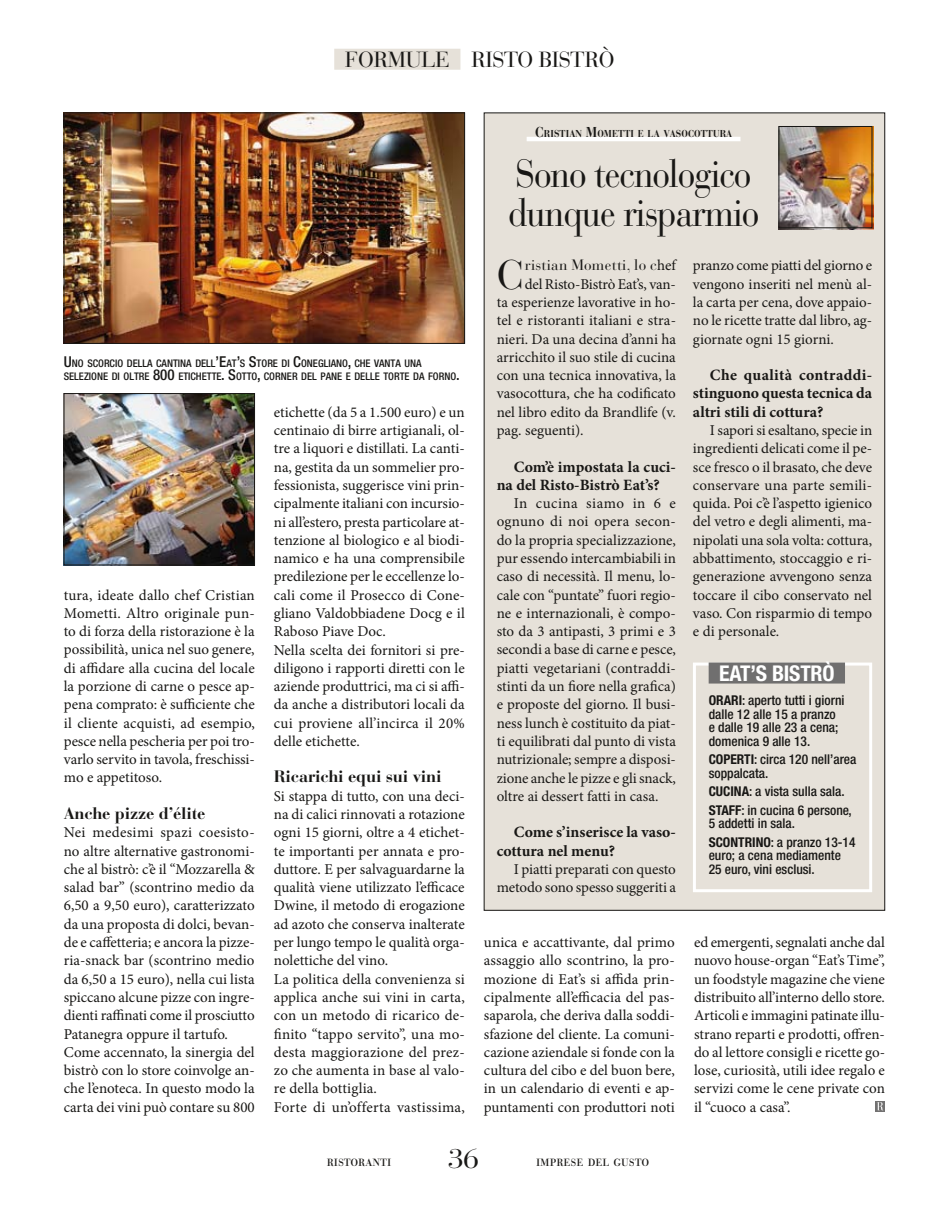
<style>
.page{position:relative;width:936px;height:1212px;background:#fff}
.page>*{position:absolute;margin:0;border:0;box-sizing:border-box;transform-origin:0 0}
.t1{font:40.95px "Bauer Bodoni Std";color:#181715}
.t2{font:39px/39px "Bauer Bodoni Std";letter-spacing:-.03em;color:#181715;scale:.9 1}
.t3{font:27px "Bauer Bodoni Std";color:#181715;scale:1.11 1}
.t4{font:21.75px "Bauer Bodoni Std";letter-spacing:.175em;color:#181715}
.t5{font:700 condensed 21.75px "Helvetica Neue LT Std";letter-spacing:-.01em;color:#fff}
.t6{font:700 16.5px "Bauer Bodoni Std";letter-spacing:-.01em;color:#181715}
.t7{font:16.5px "Bauer Bodoni Std";color:#181715;scale:.91 1}
.t8{font:700 15.75px/18.3px "Minion Pro";color:#181715}
.t9{font:15px/18.3px "Minion Pro";color:#181715;text-align:justify}
.t10{font:15px "Bauer Bodoni Std";color:#181715}
.t11{font:500 condensed 13.5px/13.5px "Helvetica Neue LT Std";color:#181715}
.t12{font:500 condensed 10.5px/13.5px "Helvetica Neue LT Std";color:#181715}
.t13{font:700 10.05px "Bauer Bodoni Std";letter-spacing:.015em;color:#181715;scale:.9 1}
.s1{font-size:14.25px}
.s2{font-size:15px}
.s3{font-family:"Minion Pro"}
.s4{font-weight:700}
</style>
<div class="page">
<div style="left:334px;top:49px;width:126px;height:21px;background:#e6e1d9"></div>
<img style="left:66px;top:115px;width:397px;height:227px">
<div style="left:64px;top:113px;width:401px;height:231px;border:1px solid #181715"></div>
<img style="left:66px;top:395px;width:187px;height:168px">
<div style="left:64px;top:393px;width:191px;height:172px;border:1px solid #181715"></div>
<div style="left:484px;top:113px;width:400px;height:797px;background:#e6e1d9"></div>
<hr style="left:526px;top:137px;width:214px;height:4px;background:#fff">
<img style="left:778px;top:126px;width:95px;height:103px">
<div style="left:778px;top:126px;width:94px;height:102px;border:1px solid #181715"></div>
<div style="left:693px;top:662px;width:179px;height:230px;border:3px solid #fff"></div>
<div style="left:708px;top:662px;width:137px;height:21px;background:#706f6f"></div>
<div style="left:875px;top:1101px;width:9px;height:10px;background:#727171"></div>
<svg style="left:877px;top:1102px;width:6px;height:8px"></svg>
<h3 class="t4" style="left:345px;top:47px;width:271px">formule risto bistrò</h3>
<p class="t13" style="left:535px;top:127px;width:220px"><span class="s1">C</span>RISTIAN <span class="s1">M</span>OMETTI E LA VASOCOTTURA</p>
<p class="t12" style="left:64px;top:356px;width:397px"><span class="s2">U</span>NO SCORCIO DELLA CANTINA DELL<span class="s2">’E</span>AT<span class="s2">’</span>S <span class="s2">S</span>TORE DI <span class="s2">C</span>ONEGLIANO<span class="s2">,</span> CHE VANTA UNA<br>SELEZIONE DI OLTRE <span class="s2">800</span> ETICHETTE<span class="s2">. S</span>OTTO<span class="s2">,</span> CORNER DEL PANE E DELLE TORTE DA FORNO<span class="s2">.</span></p>
<p class="t9" style="left:64px;top:586px;width:192px">tura, ideate dallo chef Cristian Mometti. Altro originale pun&shy;to di forza della ristorazione è la possibilità, unica nel suo genere, di affidare alla cucina del locale la porzione di carne o pesce ap&shy;pena comprato: è sufficiente che il cliente acquisti, ad esempio, pesce nella pescheria per poi tro&shy;varlo servito in tavola, freschissi&shy;mo e appetitoso.</p>
<p class="t6" style="left:64px;top:803px;width:143px">Anche pizze d’élite</p>
<p class="t9" style="left:64px;top:823px;width:192px;text-align:left">Nei medesimi spazi coesisto&shy;no altre alternative gastronomi&shy;che al bistrò: c’è il “Mozzarella &amp; salad bar” (scontrino medio da<br>6,50 a 9,50 euro), caratterizzato da una proposta di dolci, bevan&shy;de e caffetteria; e ancora la pizze&shy;ria-snack bar (scontrino medio da 6,50 a 15 euro), nella cui lista spiccano alcune pizze con ingre&shy;dienti raffinati come il prosciutto<br>Patanegra oppure il tartufo.<br>Come accennato, la sinergia del bistrò con lo store coinvolge an&shy;che l’enoteca. In questo modo la carta dei vini può contare su 800</p>
<p class="t9" style="left:274px;top:403px;width:192px;text-align:left">etichette (da 5 a 1.500 euro) e un centinaio di birre artigianali, ol&shy;tre a liquori e distillati. La canti&shy;na, gestita da un sommelier pro&shy;fessionista, suggerisce vini prin&shy;cipalmente italiani con incursio&shy;ni all’estero, presta particolare at&shy;tenzione al biologico e al biodi&shy;namico e ha una comprensibile predilezione per le eccellenze lo&shy;cali come il Prosecco di Cone&shy;gliano Valdobbiadene Docg e il<br>Raboso Piave Doc.<br>Nella scelta dei fornitori si pre&shy;diligono i rapporti diretti con le aziende produttrici, ma ci si affi&shy;da anche a distributori locali da cui proviene all’incirca il 20% delle etichette.</p>
<p class="t6" style="left:274px;top:767px;width:169px">Ricarichi equi sui vini</p>
<p class="t9" style="left:274px;top:787px;width:192px;text-align:left">Si stappa di tutto, con una deci&shy;na di calici rinnovati a rotazione ogni 15 giorni, oltre a 4 etichet&shy;te importanti per annata e pro&shy;duttore. E per salvaguardarne la qualità viene utilizzato l’efficace<br>Dwine, il metodo di erogazione ad azoto che conserva inalterate per lungo tempo le qualità orga&shy;nolettiche del vino.<br>La politica della convenienza si applica anche sui vini in carta, con un metodo di ricarico de&shy;finito “tappo servito”, una mo&shy;desta maggiorazione del prez&shy;zo che aumenta in base al valo&shy;re della bottiglia.<br>Forte di un’offerta vastissima,</p>
<h2 class="t2" style="left:507px;top:155px;width:281px">Sono tecnologico dunque risparmio</h2>
<h1 class="t1" style="left:496px;top:250px;width:29px">C</h1>
<p class="t10" style="left:525px;top:256px;width:152px">ristian Mometti, lo c<span class="s3">hef</span></p>
<p class="t9" style="left:496px;top:275px;width:181px;text-indent:28px">del Risto-Bistrò Eat’s, van&shy;ta esperienze lavorative in ho&shy;tel e ristoranti italiani e stra&shy;nieri. Da una decina d’anni ha arricchito il suo stile di cucina con una tecnica innovativa, la vasocottura, che ha codificato nel libro edito da Brandlife (v. pag. seguenti).</p>
<p class="t8" style="left:496px;top:457px;width:181px;text-indent:17px">Com’è impostata la cuci&shy;na del Risto-Bistrò Eat’s?</p>
<p class="t9" style="left:496px;top:494px;width:181px;text-indent:17px">In cucina siamo in 6 e ognuno di noi opera secon&shy;do la propria specializzazione, pur essendo intercambiabili in caso di necessità. Il menu, lo&shy;cale con “puntate” fuori regio&shy;ne e internazionali, è compo&shy;sto da 3 antipasti, 3 primi e 3 secondi a base di carne e pesce, piatti vegetariani (contraddi&shy;stinti da un fiore nella grafica) e proposte del giorno. Il busi&shy;ness lunch è costituito da piat&shy;ti equilibrati dal punto di vista nutrizionale; sempre a disposi&shy;zione anche le pizze e gli snack, oltre ai dessert fatti in casa.</p>
<p class="t8" style="left:496px;top:823px;width:181px;text-indent:17px">Come s’inserisce la vaso&shy;cottura nel menu?</p>
<p class="t9" style="left:496px;top:860px;width:181px;text-align:right">I piatti preparati con questo metodo sono spesso suggeriti a</p>
<p class="t9" style="left:693px;top:257px;width:181px">pranzo come piatti del giorno e vengono inseriti nel menù al&shy;la carta per cena, dove appaio&shy;no le ricette tratte dal libro, ag&shy;giornate ogni 15 giorni.</p>
<p class="t8" style="left:693px;top:366px;width:181px;text-align:justify;text-indent:17px">Che qualità contraddi&shy;stinguono questa tecnica da altri stili di cottura?</p>
<p class="t9" style="left:693px;top:421px;width:181px;text-indent:17px">I sapori si esaltano, specie in ingredienti delicati come il pe&shy;sce fresco o il brasato, che deve conservare una parte semili&shy;quida. Poi c’è l’aspetto igienico del vetro e degli alimenti, ma&shy;nipolati una sola volta: cottura, abbattimento, stoccaggio e ri&shy;generazione avvengono senza toccare il cibo conservato nel vaso. Con risparmio di tempo e di personale.</p>
<h3 class="t5" style="left:708px;top:660px;width:127px">EAT’S BISTRÒ</h3>
<p class="t11" style="left:708px;top:693px;width:137px"><span class="s4">ORARI</span>: aperto tutti i giorni dalle 12 alle 15 a pranzo e dalle 19 alle 23 a cena; domenica 9 alle 13.</p>
<p class="t11" style="left:708px;top:752px;width:149px"><span class="s4">COPERTI</span>: circa 120 nell’area soppalcata.</p>
<p class="t11" style="left:708px;top:782px;width:145px;line-height:18.6px"><span class="s4">CUCINA</span>: a vista sulla sala.<br><span class="s4">STAFF</span>: in cucina 6 persone,</p>
<p class="t11" style="left:708px;top:814px;width:148px;line-height:18.6px">5 addetti in sala.<br><span class="s4">SCONTRINO</span>: a pranzo 13-14</p>
<p class="t11" style="left:708px;top:849px;width:134px">euro; a cena mediamente<br>25 euro, vini esclusi.</p>
<p class="t9" style="left:484px;top:933px;width:192px">unica e accattivante, dal primo assaggio allo scontrino, la pro&shy;mozione di Eat’s si affida prin&shy;cipalmente all’efficacia del pas&shy;saparola, che deriva dalla soddi&shy;sfazione del cliente. La comuni&shy;cazione aziendale si fonde con la cultura del cibo e del buon bere, in un calendario di eventi e ap&shy;puntamenti con produttori noti</p>
<p class="t9" style="left:694px;top:933px;width:192px">ed emergenti, segnalati anche dal nuovo house-organ “Eat’s Time”, un foodstyle magazine che viene distribuito all’interno dello store.<br>Articoli e immagini patinate illu&shy;strano reparti e prodotti, offren&shy;do al lettore consigli e ricette go&shy;lose, curiosità, utili idee regalo e servizi come le cene private con il “cuoco a casa”.</p>
<p class="t7" style="left:326px;top:1151px;width:73px">ristoranti</p>
<h3 class="t3" style="left:448px;top:1142px;width:30px">36</h3>
<p class="t7" style="left:536px;top:1151px;width:126px">imprese del gusto</p>
</div>
